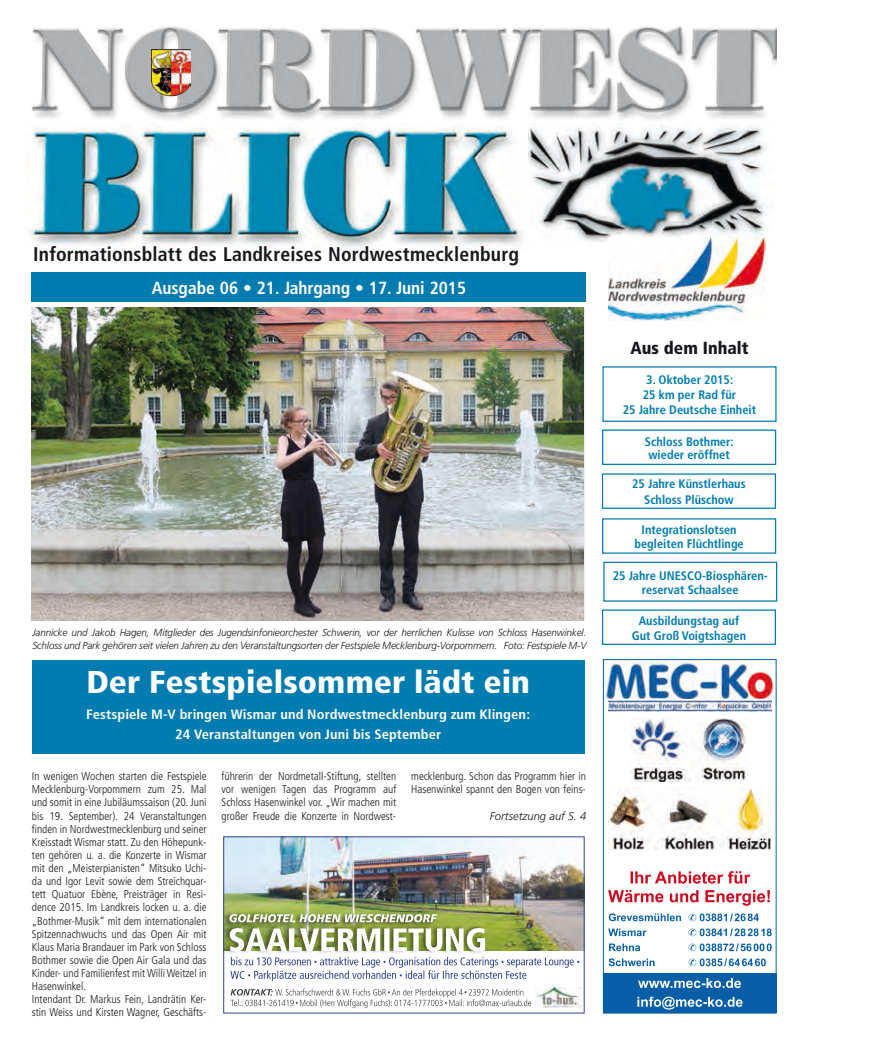
<style>
.page{position:relative;width:877px;height:1049px;background:#fff}
.page>*{position:absolute;margin:0;border:0;box-sizing:border-box;transform-origin:0 0}
.t1{font:900 condensed 31.5px "Frutiger";letter-spacing:.005em;color:#fff;scale:1.08 1}
.t2{font:700 condensed 19.75px "Frutiger";letter-spacing:.01em;color:#1a171c}
.t3{font:700 condensed 17.5px "Frutiger";color:#fff}
.t4{font:900 condensed 17.5px "Frutiger";color:#1a171c}
.t5{font:700 condensed 13.5px/20px "Frutiger";letter-spacing:.005em;color:#fff;text-align:center;scale:1.08 1}
.t6{font:700 condensed 12.38px/15px "Frutiger";color:#007cb0;text-align:center}
.t7{font:300 condensed 11.25px/13.1px "Frutiger";color:#1a171c}
.t8{font:italic 300 11.25px "Frutiger";color:#1a171c}
.t9{font:italic 300 10.12px/13.1px "Frutiger";letter-spacing:-.01em;color:#1a171c}
</style>
<div class="page">
<div style="left:32px;top:272px;width:554px;height:30px;background:#007cb0"></div>
<img style="left:31px;top:26px;width:745px;height:94px">
<img style="left:528px;top:125px;width:239px;height:121px">
<img style="left:28px;top:127px;width:495px;height:122px">
<div style="left:602px;top:366px;width:175px;height:56px;border:1px solid #007cb0"></div>
<div style="left:602px;top:429px;width:174px;height:36px;border:1px solid #007cb0"></div>
<div style="left:602px;top:473px;width:174px;height:36px;border:1px solid #007cb0"></div>
<div style="left:603px;top:562px;width:174px;height:40px;border:1px solid #007cb0"></div>
<div style="left:602px;top:609px;width:174px;height:36px;border:1px solid #007cb0"></div>
<img style="left:151px;top:49px;width:39px;height:48px">
<img style="left:608px;top:237px;width:157px;height:84px">
<div style="left:32px;top:660px;width:553px;height:93px;background:#007cb0"></div>
<img style="left:32px;top:308px;width:552px;height:312px">
<img style="left:536px;top:987px;width:46px;height:20px">
<svg style="left:230px;top:957px;width:349px;height:24px"></svg>
<svg style="left:230px;top:988px;width:301px;height:20px"></svg>
<img style="left:225px;top:838px;width:358px;height:113px">
<div style="left:223px;top:912px;width:215px;height:15px;background:#1a171c;opacity:.75"></div>
<svg style="left:229px;top:914px;width:208px;height:8px"></svg>
<div style="left:222px;top:923px;width:264px;height:31px;background:#1a171c;opacity:.5"></div>
<svg style="left:230px;top:928px;width:255px;height:23px"></svg>
<div style="left:223px;top:836px;width:362px;height:177px;border:1px solid #31458b"></div>
<svg style="left:609px;top:958px;width:157px;height:8px"></svg>
<svg style="left:609px;top:943px;width:163px;height:8px"></svg>
<svg style="left:608px;top:928px;width:164px;height:8px"></svg>
<svg style="left:609px;top:913px;width:150px;height:8px"></svg>
<svg style="left:608px;top:890px;width:162px;height:16px"></svg>
<svg style="left:631px;top:871px;width:119px;height:12px"></svg>
<img style="left:605px;top:661px;width:169px;height:37px">
<img style="left:608px;top:701px;width:163px;height:11px">
<img style="left:608px;top:787px;width:162px;height:62px">
<img style="left:630px;top:719px;width:118px;height:63px">
<div style="left:603px;top:659px;width:174px;height:354px;border:1px solid #065ea6"></div>
<div style="left:603px;top:974px;width:173px;height:39px;background:#065ea6"></div>
<svg style="left:637px;top:996px;width:106px;height:13px"></svg>
<svg style="left:638px;top:978px;width:103px;height:10px"></svg>
<h2 class="t2" style="left:33px;top:242px;width:487px">Informationsblatt des Landkreises Nordwestmecklenburg</h2>
<h3 class="t3" style="left:152px;top:277px;width:316px">Ausgabe 06 • 21. Jahrgang • 17. Juni 2015</h3>
<p class="t9" style="left:32px;top:626px;width:556px">Jannicke und Jakob Hagen, Mitglieder des Jugendsinfonieorchester Schwerin, vor der herrlichen Kulisse von Schloss Hasenwinkel.<br>Schloss und Park gehören seit vielen Jahren zu den Veranstaltungsorten der Festspiele Mecklenburg-Vorpommern. Foto: Festspiele M-V</p>
<h1 class="t1" style="left:86px;top:663px;width:412px">Der Festspielsommer lädt ein</h1>
<p class="t5" style="left:86px;top:705px;width:413px">Festspiele M-V bringen Wismar und Nordwestmecklenburg zum Klingen:<br>24 Veranstaltungen von Juni bis September</p>
<p class="t7" style="left:32px;top:770px;width:176px">In wenigen Wochen starten die Festspiele Mecklenburg-Vorpommern zum 25. Mal und somit in eine Jubiläumssaison (20. Juni bis 19. September). 24 Veranstaltungen finden in Nordwestmecklenburg und seiner Kreisstadt Wismar statt. Zu den Höhepunk&shy;ten gehören u. a. die Konzerte in Wismar mit den „Meisterpianisten“ Mitsuko Uchi&shy;da und Igor Levit sowie dem Streichquar&shy;tett Quatuor Ebène, Preisträger in Resi&shy;dence 2015. Im Landkreis locken u. a. die „Bothmer-Musik“ mit dem internationalen Spitzennachwuchs und das Open Air mit Klaus Maria Brandauer im Park von Schloss Bothmer sowie die Open Air Gala und das Kinder- und Familienfest mit Willi Weitzel in Hasenwinkel.<br>Intendant Dr. Markus Fein, Landrätin Ker&shy;stin Weiss und Kirsten Wagner, Geschäfts-</p>
<p class="t7" style="left:222px;top:770px;width:176px;text-align:justify">führerin der Nordmetall-Stiftung, stellten vor wenigen Tagen das Programm auf Schloss Hasenwinkel vor. „Wir machen mit großer Freude die Konzerte in Nordwest-</p>
<p class="t7" style="left:411px;top:770px;width:176px">mecklenburg. Schon das Programm hier in<br>Hasenwinkel spannt den Bogen von feins-</p>
<p class="t8" style="left:490px;top:809px;width:98px">Fortsetzung auf S. 4</p>
<h3 class="t4" style="left:630px;top:338px;width:120px">Aus dem Inhalt</h3>
<p class="t6" style="left:623px;top:372px;width:135px">3. Oktober 2015:<br>25 km per Rad für<br>25 Jahre Deutsche Einheit</p>
<p class="t6" style="left:645px;top:434px;width:90px;line-height:13.8px;text-align:left">Schloss Bothmer: wieder eröffnet</p>
<p class="t6" style="left:632px;top:476px;width:115px;line-height:16.2px">25 Jahre Künstlerhaus<br>Schloss Plüschow</p>
<p class="t6" style="left:634px;top:523px;width:111px;line-height:13.8px">Integrationslotsen begleiten Flüchtlinge</p>
<p class="t6" style="left:613px;top:569px;width:156px;line-height:13.8px">25 Jahre UNESCO-Biosphären&shy;reservat Schaalsee</p>
<p class="t6" style="left:632px;top:613px;width:116px">Ausbildungstag auf<br>Gut Groß Voigtshagen</p>
</div>
